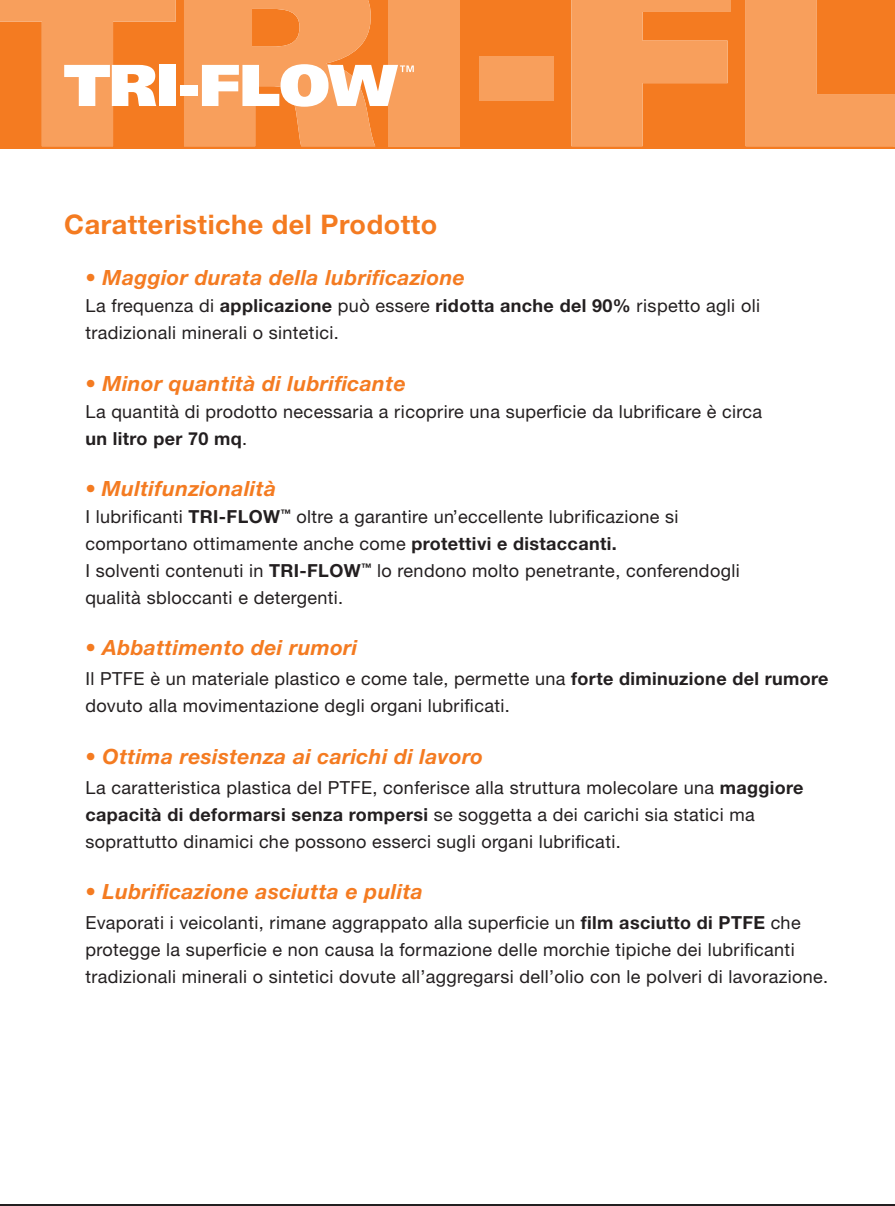
<style>
.page{position:relative;width:895px;height:1206px;background:#fff}
.page>*{position:absolute;margin:0;border:0;box-sizing:border-box;transform-origin:0 0}
.t1{font:700 27px "Helvetica Neue";letter-spacing:.02em;color:#f47b21}
.t2{font:italic 700 21px "Helvetica Neue";letter-spacing:.02em;color:#f47b21}
.t3{font:18px/27px "Helvetica Neue CE";letter-spacing:.02em;color:#231f20}
.t4{font:700 18px "Helvetica Neue";letter-spacing:.02em;color:#231f20}
.s1{font-family:"Helvetica Neue";font-weight:700}
.s2{font-family:"Helvetica Neue CE";font-weight:400}
</style>
<div class="page">
<div style="left:0;top:0;width:893px;height:148px;background:#f47b21"></div>
<div style="left:388px;top:0;width:71px;height:146px;background:#f89f5c"></div>
<div style="left:479px;top:56px;width:75px;height:44px;background:#f89f5c"></div>
<svg style="left:571px;top:0;width:159px;height:146px"></svg>
<svg style="left:745px;top:0;width:148px;height:146px"></svg>
<svg style="left:0;top:0;width:176px;height:146px"></svg>
<div style="left:159px;top:65px;width:17px;height:41px;background:#fff"></div>
<div style="left:181px;top:85px;width:17px;height:10px;background:#fff"></div>
<svg style="left:184px;top:0;width:230px;height:146px"></svg>
<hr style="left:0;top:1204px;width:893px;height:2px;background:#231f20">
<hr style="left:893px;top:0;width:2px;height:148px;background:#f47b21">
<hr style="left:893px;top:94px;width:2px;height:52px;background:#f89f5c">
<h1 class="t1" style="left:64px;top:215px;width:375px">Caratteristiche del Prodotto</h1>
<p class="t2" style="left:85px;top:270px;width:381px">• Maggior durata della lubrificazione</p>
<p class="t3" style="left:85px;top:294px;width:676px">La frequenza di <span class="s1">applicazione</span> può essere <span class="s1">ridotta anche del 90%</span> rispetto agli oli tradizionali minerali o sintetici.</p>
<p class="t2" style="left:85px;top:376px;width:322px">• Minor quantità di lubrificante</p>
<p class="t3" style="left:85px;top:400px;width:678px">La quantità di prodotto necessaria a ricoprire una superficie da lubrificare è circa</p>
<p class="t4" style="left:85px;top:432px;width:163px">un litro per 70 mq<span class="s2">.</span></p>
<p class="t2" style="left:85px;top:481px;width:192px">• Multifunzionalità</p>
<p class="t3" style="left:85px;top:505px;width:656px">I lubrificanti <span class="s1">TRI-FLOW</span><sup>™</sup> oltre a garantire un’eccellente lubrificazione si comportano ottimamente anche come <span class="s1">protettivi e distaccanti.<br></span>I solventi contenuti in <span class="s1">TRI-FLOW</span><sup>™</sup> lo rendono molto penetrante, conferendogli qualità sbloccanti e detergenti.</p>
<p class="t2" style="left:85px;top:640px;width:273px">• Abbattimento dei rumori</p>
<p class="t3" style="left:85px;top:667px;width:744px">Il PTFE è un materiale plastico e come tale, permette una <span class="s1">forte diminuzione del rumore </span>dovuto alla movimentazione degli organi lubrificati.</p>
<p class="t2" style="left:85px;top:748px;width:399px">• Ottima resistenza ai carichi di lavoro</p>
<p class="t3" style="left:85px;top:775px;width:719px">La caratteristica plastica del PTFE, conferisce alla struttura molecolare una <span class="s1">maggiore</span></p>
<p class="t4" style="left:85px;top:808px;width:671px">capacità di deformarsi senza rompersi <span class="s2">se soggetta a dei carichi sia statici ma</span></p>
<p class="t3" style="left:85px;top:829px;width:537px">soprattutto dinamici che possono esserci sugli organi lubrificati.</p>
<p class="t2" style="left:85px;top:884px;width:339px">• Lubrificazione asciutta e pulita</p>
<p class="t3" style="left:85px;top:911px;width:744px">Evaporati i veicolanti, rimane aggrappato alla superficie un <span class="s1">film asciutto di PTFE</span> che protegge la superficie e non causa la formazione delle morchie tipiche dei lubrificanti tradizionali minerali o sintetici dovute all’aggregarsi dell’olio con le polveri di lavorazione.</p>
</div>
